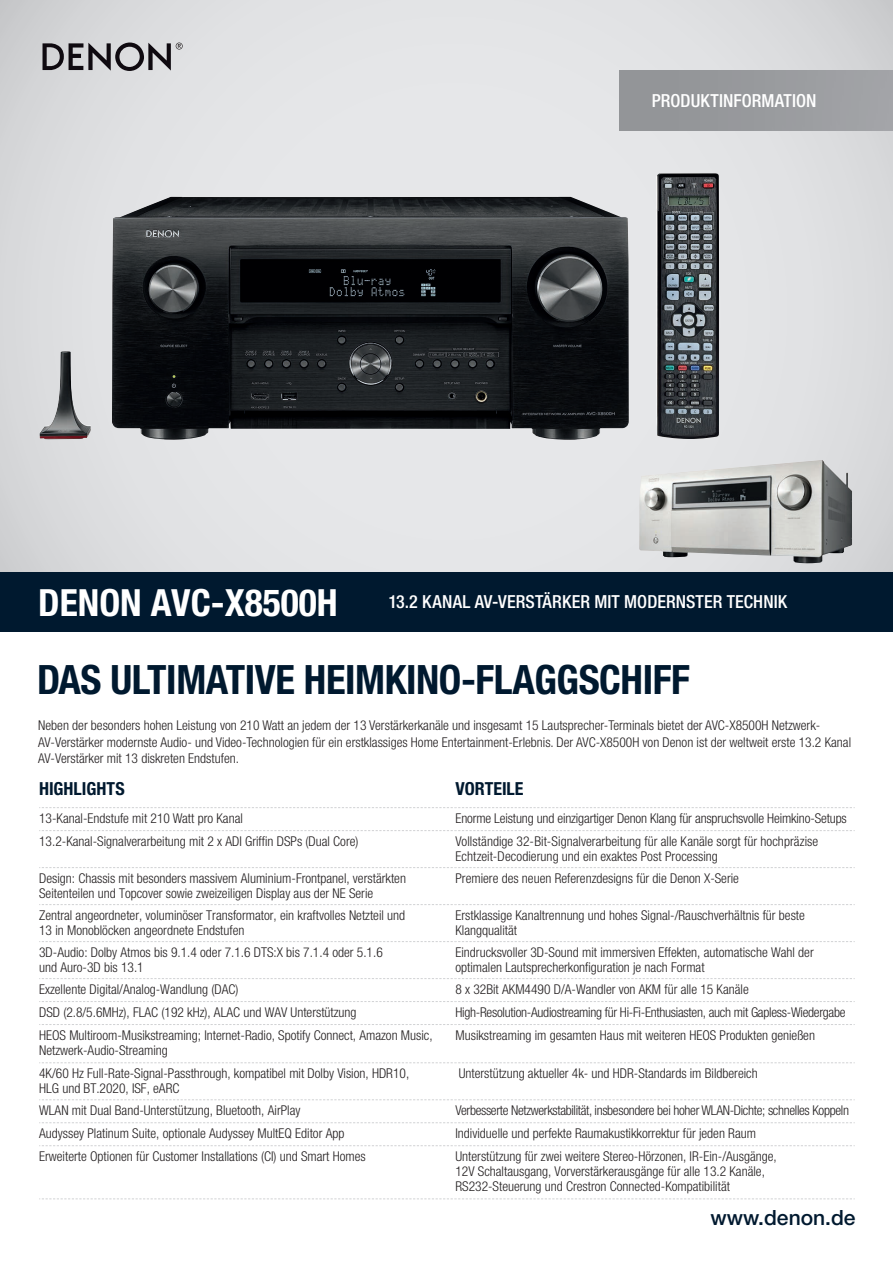
<style>
.page{position:relative;width:893px;height:1263px;background:#fff}
.page>*{position:absolute;margin:0;border:0;box-sizing:border-box;transform-origin:0 0}
.t1{font:700 condensed 40.5px "Helvetica Neue LT Std";letter-spacing:-.01em;color:#00192f}
.t2{font:700 condensed 37.5px "Helvetica Neue LT Std";color:#fff}
.t3{font:500 21px "Helvetica Neue LT Std";color:#00192f}
.t4{font:500 condensed 18px "Helvetica Neue LT Std";letter-spacing:.005em;color:#fff}
.t5{font:700 condensed 18px "Helvetica Neue LT Std";color:#00192f}
.t6{font:300 condensed 13.5px/15px "Helvetica Neue LT Std";color:#231f20}
.t7{font:300 condensed 13.5px "Helvetica Neue LT Std";letter-spacing:-.025em;color:#231f20}
.t8{font:300 condensed 13.5px "Helvetica Neue LT Std";letter-spacing:-.02em;color:#231f20}
</style>
<div class="page">
<svg style="left:0;top:0;width:893px;height:572px;background:#dfe0e2"></svg>
<svg style="left:43px;top:43px;width:140px;height:28px;background:#908e92"></svg>
<img style="left:639px;top:460px;width:213px;height:103px">
<img style="left:40px;top:173px;width:679px;height:267px">
<svg style="left:39px;top:807px;width:816px;height:1px"></svg>
<svg style="left:39px;top:830px;width:816px;height:1px"></svg>
<svg style="left:39px;top:867px;width:816px;height:1px"></svg>
<svg style="left:39px;top:904px;width:816px;height:1px"></svg>
<svg style="left:39px;top:941px;width:816px;height:1px"></svg>
<svg style="left:39px;top:978px;width:816px;height:1px"></svg>
<svg style="left:39px;top:1001px;width:816px;height:1px"></svg>
<svg style="left:39px;top:1024px;width:816px;height:1px"></svg>
<svg style="left:39px;top:1062px;width:816px;height:1px"></svg>
<svg style="left:39px;top:1099px;width:816px;height:1px"></svg>
<svg style="left:39px;top:1122px;width:816px;height:1px"></svg>
<svg style="left:39px;top:1145px;width:816px;height:1px"></svg>
<svg style="left:39px;top:1198px;width:816px;height:1px"></svg>
<img style="left:619px;top:71px;width:274px;height:59px">
<div style="left:0;top:572px;width:893px;height:60px;background:#00192f"></div>
<h3 class="t4" style="left:652px;top:90px;width:166px">PRODUKTINFORMATION</h3>
<h2 class="t2" style="left:38px;top:579px;width:301px">DENON AVC-X8500H</h2>
<h3 class="t4" style="left:388px;top:591px;width:400px">13.2 KANAL AV-VERSTÄRKER MIT MODERNSTER TECHNIK</h3>
<h1 class="t1" style="left:37px;top:655px;width:654px">DAS ULTIMATIVE HEIMKINO-FLAGGSCHIFF</h1>
<p class="t6" style="left:38px;top:717px;width:814px;line-height:16.5px">Neben der besonders hohen Leistung von 210 Watt an jedem der 13 Verstärkerkanäle und insgesamt 15 Lautsprecher-Terminals bietet der AVC-X8500H Netzwerk-<br>AV-Verstärker modernste Audio- und Video-Technologien für ein erstklassiges Home Entertainment-Erlebnis. Der AVC-X8500H von Denon ist der weltweit erste 13.2 Kanal<br>AV-Verstärker mit 13 diskreten Endstufen.</p>
<h3 class="t5" style="left:39px;top:777px;width:87px">HIGHLIGHTS</h3>
<h3 class="t5" style="left:455px;top:777px;width:70px">VORTEILE</h3>
<p class="t6" style="left:39px;top:811px;width:205px">13-Kanal-Endstufe mit 210 Watt pro Kanal</p>
<p class="t6" style="left:455px;top:811px;width:393px">Enorme Leistung und einzigartiger Denon Klang für anspruchsvolle Heimkino-Setups</p>
<p class="t6" style="left:39px;top:834px;width:321px">13.2-Kanal-Signalverarbeitung mit 2 x ADI Griffin DSPs (Dual Core)</p>
<p class="t6" style="left:455px;top:834px;width:364px">Vollständige 32-Bit-Signalverarbeitung für alle Kanäle sorgt für hochpräzise<br>Echtzeit-Decodierung und ein exaktes Post Processing</p>
<p class="t6" style="left:39px;top:871px;width:368px">Design: Chassis mit besonders massivem Aluminium-Frontpanel, verstärkten<br>Seitenteilen und Topcover sowie zweizeiligen Display aus der NE Serie</p>
<p class="t6" style="left:455px;top:871px;width:285px">Premiere des neuen Referenzdesigns für die Denon X-Serie</p>
<p class="t6" style="left:39px;top:908px;width:368px">Zentral angeordneter, voluminöser Transformator, ein kraftvolles Netzteil und<br>13 in Monoblöcken angeordnete Endstufen</p>
<p class="t6" style="left:455px;top:908px;width:351px">Erstklassige Kanaltrennung und hohes Signal-/Rauschverhältnis für beste<br>Klangqualität</p>
<p class="t6" style="left:39px;top:945px;width:345px">3D-Audio: Dolby Atmos bis 9.1.4 oder 7.1.6 DTS:X bis 7.1.4 oder 5.1.6 und Auro-3D bis 13.1</p>
<p class="t6" style="left:455px;top:945px;width:360px">Eindrucksvoller 3D-Sound mit immersiven Effekten, automatische Wahl der optimalen Lautsprecherkonfiguration je nach Format</p>
<p class="t6" style="left:39px;top:982px;width:201px">Exzellente Digital/Analog-Wandlung (DAC)</p>
<p class="t6" style="left:455px;top:982px;width:295px">8 x 32Bit AKM4490 D/A-Wandler von AKM für alle 15 Kanäle</p>
<p class="t6" style="left:39px;top:1005px;width:319px">DSD (2.8/5.6MHz), FLAC (192 kHz), ALAC und WAV Unterstützung</p>
<p class="t8" style="left:455px;top:1005px;width:392px">High-Resolution-Audiostreaming für Hi-Fi-Enthusiasten, auch mit Gapless-Wiedergabe</p>
<p class="t6" style="left:39px;top:1028px;width:395px">HEOS Multiroom-Musikstreaming; Internet-Radio, Spotify Connect, Amazon Music,<br>Netzwerk-Audio-Streaming</p>
<p class="t6" style="left:455px;top:1028px;width:361px">Musikstreaming im gesamten Haus mit weiteren HEOS Produkten genießen</p>
<p class="t6" style="left:39px;top:1066px;width:372px">4K/60 Hz Full-Rate-Signal-Passthrough, kompatibel mit Dolby Vision, HDR10,<br>HLG und BT.2020, ISF, eARC</p>
<p class="t6" style="left:459px;top:1066px;width:300px">Unterstützung aktueller 4k- und HDR-Standards im Bildbereich</p>
<p class="t6" style="left:39px;top:1103px;width:263px">WLAN mit Dual Band-Unterstützung, Bluetooth, AirPlay</p>
<p class="t7" style="left:455px;top:1103px;width:395px">Verbesserte Netzwerkstabilität, insbesondere bei hoher WLAN-Dichte; schnelles Koppeln</p>
<p class="t6" style="left:39px;top:1126px;width:307px">Audyssey Platinum Suite, optionale Audyssey MultEQ Editor App</p>
<p class="t6" style="left:455px;top:1126px;width:302px">Individuelle und perfekte Raumakustikkorrektur für jeden Raum</p>
<p class="t6" style="left:39px;top:1149px;width:328px">Erweiterte Optionen für Customer Installations (CI) und Smart Homes</p>
<p class="t6" style="left:455px;top:1149px;width:323px">Unterstützung für zwei weitere Stereo-Hörzonen, IR-Ein-/Ausgänge,<br>12V Schaltausgang, Vorverstärkerausgänge für alle 13.2 Kanäle,<br>RS232-Steuerung und Crestron Connected-Kompatibilität</p>
<h3 class="t3" style="left:710px;top:1205px;width:147px">www.denon.de</h3>
</div>
